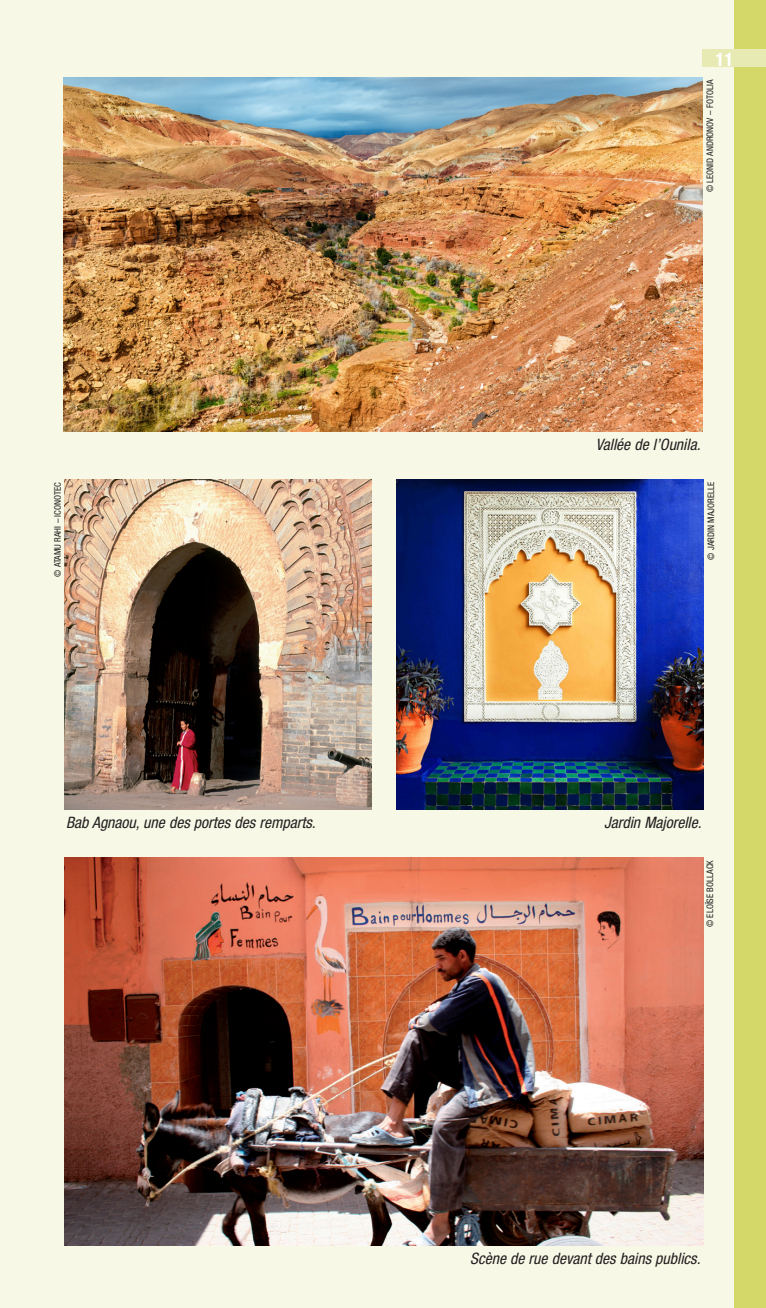
<style>
.page{position:relative;width:766px;height:1308px;background:#fff}
.page>*{position:absolute;margin:0;border:0;box-sizing:border-box;transform-origin:0 0}
.t1{font:700 condensed 18.45px "Helvetica Neue";color:#fff}
.t2{font:italic condensed 15.75px "Helvetica Neue";color:#231f20}
.t3{font:condensed 9px "Helvetica Neue";color:#231f20}
</style>
<div class="page">
<div style="left:0;top:0;width:765px;height:1307px;background:#f7f8e6"></div>
<div style="left:733px;top:0;width:32px;height:1307px;background:#d3d869"></div>
<div style="left:702px;top:50px;width:63px;height:17px;background:#e7eab2"></div>
<img style="left:64px;top:77px;width:638px;height:354px">
<img style="left:65px;top:858px;width:638px;height:387px">
<img style="left:65px;top:480px;width:306px;height:329px">
<img style="left:397px;top:480px;width:306px;height:329px">
<p class="t1" style="left:715px;top:48px;width:19px">11</p>
<p class="t3" style="left:704px;top:192px;width:114px;rotate:-90deg">© LEONID ANDRONOV – FOTOLIA</p>
<p class="t2" style="left:595px;top:435px;width:106px">Vallée de l’Ounila.</p>
<p class="t3" style="left:53px;top:576px;width:96px;rotate:-90deg">© ATAMU RAHI – ICONOTEC</p>
<p class="t3" style="left:705px;top:559px;width:79px;rotate:-90deg">© JARDIN MAJORELLE</p>
<p class="t2" style="left:66px;top:813px;width:251px">Bab Agnaou, une des portes des remparts.</p>
<p class="t2" style="left:604px;top:813px;width:99px">Jardin Majorelle.</p>
<p class="t3" style="left:704px;top:927px;width:69px;rotate:-90deg">© ELOÏSE BOLLACK</p>
<p class="t2" style="left:470px;top:1249px;width:232px">Scène de rue devant des bains publics.</p>
</div>
